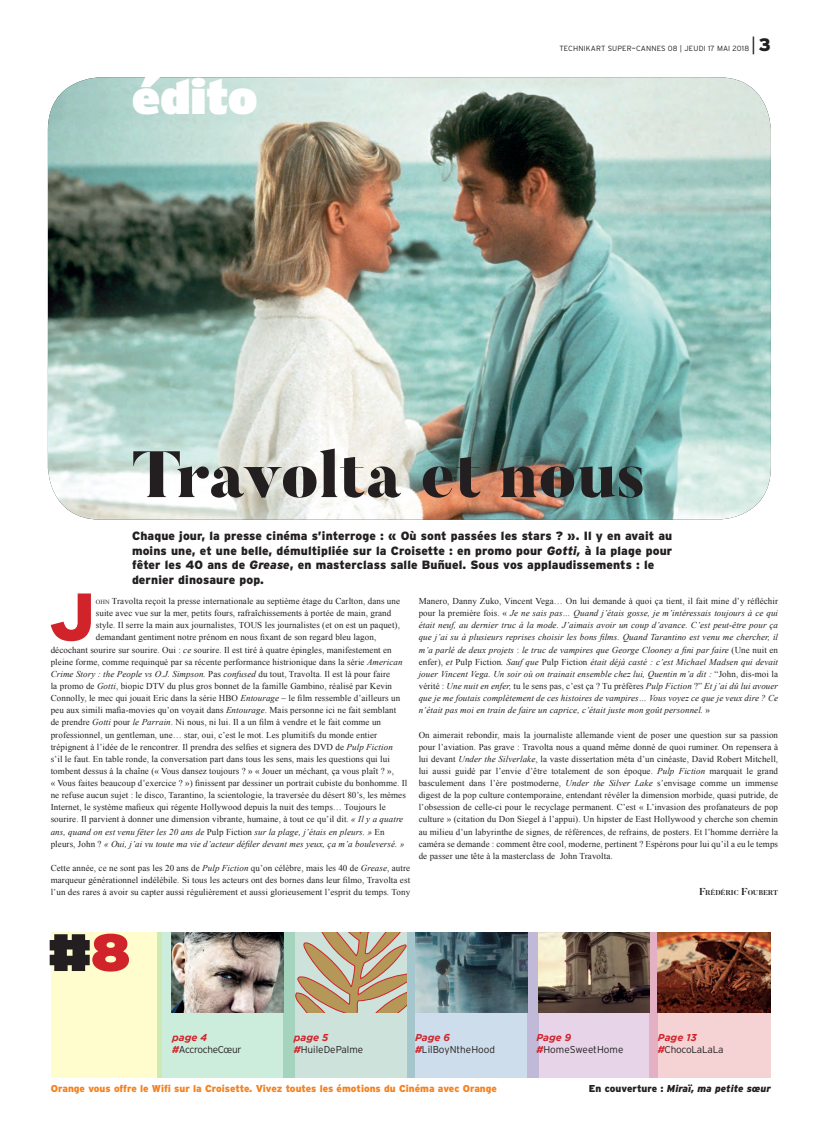
<style>
.page{position:relative;width:822px;height:1135px;background:#fff}
.page>*{position:absolute;margin:0;border:0;box-sizing:border-box;transform-origin:0 0}
.t1{font:900 67.1px "Interstate";color:#d1232a}
.t2{font:900 65px "Butler";color:#231f20}
.t3{font:900 52.5px "Interstate";color:#231f20}
.t4{font:900 48px "Interstate";letter-spacing:.01em;color:#fff}
.t5{font:300 18px "Interstate";color:#231f20}
.t6{font:900 12px/14.4px "Interstate";letter-spacing:.01em;color:#231f20}
.t7{font:900 10px "Interstate";color:#f58220}
.t8{font:300 10px "Interstate";color:#231f20}
.t9{font:italic 900 10px "Interstate";color:#231f20}
.t10{font:italic 700 10px "Gotham";color:#d1232a}
.t11{font:300 10px "Interstate";letter-spacing:-.035em;color:#231f20}
.t12{font:300 10px "Interstate";letter-spacing:-.025em;color:#231f20}
.t13{font:9px/12.1px "Times New Roman";letter-spacing:.01em;color:#231f20;text-align:justify}
.t14{font:italic 9px/12.1px "Times New Roman";letter-spacing:.01em;color:#231f20;text-align:justify}
.t15{font:300 7.5px "Interstate";letter-spacing:.02em;color:#231f20}
.t16{font:700 7px "Butler";letter-spacing:.02em;color:#231f20}
.s1{font-weight:900}
.s2{font-style:italic}
.s3{font-size:6.3px}
.s4{font-style:normal}
.s5{font-size:10px}
.s6{color:#d1232a}
.s7{font-family:"Gotham";font-weight:700;font-style:italic;color:#d1232a}
</style>
<div class="page">
<div style="left:51px;top:932px;width:110px;height:145px;background:#fffccd"></div>
<svg style="left:157px;top:932px;width:126px;height:145px;fill:#cdeddc"></svg>
<svg style="left:283px;top:932px;width:124px;height:145px;fill:#cde2da"></svg>
<svg style="left:407px;top:932px;width:120px;height:145px;fill:#cdddeb"></svg>
<svg style="left:527px;top:932px;width:122px;height:145px;fill:#e8d4e9"></svg>
<svg style="left:649px;top:932px;width:122px;height:145px;fill:#f5d3d5"></svg>
<svg style="left:294px;top:932px;width:112px;height:80px"></svg>
<img style="left:171px;top:932px;width:112px;height:80px">
<img style="left:415px;top:932px;width:112px;height:80px">
<img style="left:538px;top:932px;width:111px;height:80px">
<img style="left:658px;top:932px;width:113px;height:80px">
<img style="left:48px;top:77px;width:723px;height:442px">
<h3 class="t4" style="left:132px;top:67px;width:127px">édito</h3>
<p class="t15" style="left:559px;top:44px;width:191px">TECHNIKART SUPER~CANNES 08 | JEUDI 17 MAI 2018</p>
<h3 class="t5" style="left:751px;top:35px;width:22px">|<span class="s1">3</span></h3>
<h2 class="t2" style="left:132px;top:433px;width:515px">Travolta et nous</h2>
<p class="t6" style="left:132px;top:529px;width:542px">Chaque jour, la presse cinéma s’interroge : « Où sont passées les stars ? ». Il y en avait au moins une, et une belle, démultipliée sur la Croisette : en promo pour <span class="s2">Gotti,</span> à la plage pour fêter les 40 ans de <span class="s2">Grease</span>, en masterclass salle Buñuel. Sous vos applaudissements : le dernier dinosaure pop.</p>
<h1 class="t1" style="left:49px;top:578px;width:48px">J</h1>
<p class="t13" style="left:96px;top:595px;width:306px"><span class="s3">ohn</span> Travolta reçoit la presse internationale au septième étage du Carlton, dans une</p>
<p class="t14" style="left:419px;top:594px;width:361px"><span class="s4">Manero, Danny Zuko, Vincent Vega… On lui demande à quoi ça tient, il fait mine d’y réfléchir pour la première fois. «</span> Je ne sais pas… Quand j’étais gosse, je m’intéressais toujours à ce qui était neuf, au dernier truc à la mode. J’aimais avoir un coup d’avance. C’est peut-être pour ça que j’ai su à plusieurs reprises choisir les bons films. Quand Tarantino est venu me chercher, il m’a parlé de deux projets <span class="s4">:</span> le truc de vampires que George Clooney a fini par faire <span class="s4">(Une nuit en enfer),</span> et <span class="s4">Pulp Fiction</span>. Sauf que <span class="s4">Pulp Fiction</span> était déjà casté : c’est Michael Madsen qui devait jouer Vincent Vega. Un soir où on trainait ensemble chez lui, Quentin m’a dit : <span class="s4">“John, dis-moi la vérité :</span> Une nuit en enfer, <span class="s4">tu le sens pas, c’est ça ? Tu préfères</span> Pulp Fiction <span class="s4">?”</span> Et j’ai dû lui avouer que je me foutais complètement de ces histoires de vampires… Vous voyez ce que je veux dire ? Ce n’était pas moi en train de faire un caprice, c’était juste mon goût personnel. <span class="s4">»</span></p>
<p class="t13" style="left:419px;top:728px;width:361px">On aimerait rebondir, mais la journaliste allemande vient de poser une question sur sa passion pour l’aviation. Pas grave : Travolta nous a quand même donné de quoi ruminer. On repensera à lui devant <span class="s2">Under the Silverlake</span>, la vaste dissertation méta d’un cinéaste, David Robert Mitchell, lui aussi guidé par l’envie d’être totalement de son époque. <span class="s2">Pulp Fiction</span> marquait le grand basculement dans l’ère postmoderne, <span class="s2">Under the Silver Lake</span> s’envisage comme un immense digest de la pop culture contemporaine, entendant révéler la dimension morbide, quasi putride, de l’obsession de celle-ci pour le recyclage permanent. C’est « L’invasion des profanateurs de pop culture » (citation du Don Siegel à l’appui). Un hipster de East Hollywood y cherche son chemin au milieu d’un labyrinthe de signes, de références, de refrains, de posters. Et l’homme derrière la caméra se demande : comment être cool, moderne, pertinent ? Espérons pour lui qu’il a eu le temps de passer une tête à la masterclass de John Travolta.</p>
<p class="t16" style="left:699px;top:888px;width:80px"><span class="s5">F</span>RÉDÉRIC <span class="s5">F</span>OUBERT</p>
<p class="t13" style="left:96px;top:607px;width:297px">suite avec vue sur la mer, petits fours, rafraîchissements à portée de main, grand</p>
<p class="t13" style="left:96px;top:619px;width:306px">style. Il serre la main aux journalistes, TOUS les journalistes (et on est un paquet),</p>
<p class="t13" style="left:96px;top:631px;width:282px">demandant gentiment notre prénom en nous fixant de son regard bleu lagon,</p>
<p class="t13" style="left:51px;top:643px;width:342px">décochant sourire sur sourire. Oui : <span class="s2">ce</span> sourire. Il est tiré à quatre épingles, manifestement en</p>
<p class="t13" style="left:51px;top:655px;width:353px">pleine forme, comme requinqué par sa récente performance histrionique dans la série <span class="s2">American</span></p>
<p class="t14" style="left:51px;top:667px;width:341px">Crime Story : the People vs O.J. Simpson. <span class="s4">Pas</span> confused <span class="s4">du tout, Travolta. Il est là pour faire</span></p>
<p class="t13" style="left:51px;top:679px;width:343px">la promo de <span class="s2">Gotti</span>, biopic DTV du plus gros bonnet de la famille Gambino, réalisé par Kevin</p>
<p class="t13" style="left:51px;top:691px;width:351px">Connolly, le mec qui jouait Eric dans la série HBO <span class="s2">Entourage</span> – le film ressemble d’ailleurs un</p>
<p class="t13" style="left:51px;top:704px;width:347px">peu aux simili mafia-movies qu’on voyait dans <span class="s2">Entourage</span>. Mais personne ici ne fait semblant</p>
<p class="t13" style="left:51px;top:716px;width:332px">de prendre <span class="s2">Gotti</span> pour <span class="s2">le Parrain</span>. Ni nous, ni lui. Il a un film à vendre et le fait comme un</p>
<p class="t13" style="left:51px;top:728px;width:328px">professionnel, un gentleman, une… star, oui, c’est le mot. Les plumitifs du monde entier</p>
<p class="t13" style="left:51px;top:740px;width:344px">trépignent à l’idée de le rencontrer. Il prendra des selfies et signera des DVD de <span class="s2">Pulp Fiction</span></p>
<p class="t13" style="left:51px;top:752px;width:341px">s’il le faut. En table ronde, la conversation part dans tous les sens, mais les questions qui lui</p>
<p class="t13" style="left:51px;top:764px;width:345px">tombent dessus à la chaîne (« Vous dansez toujours ? » « Jouer un méchant, ça vous plaît ? »,</p>
<p class="t13" style="left:51px;top:776px;width:358px">« Vous faites beaucoup d’exercice ? ») finissent par dessiner un portrait cubiste du bonhomme. Il</p>
<p class="t13" style="left:51px;top:788px;width:357px">ne refuse aucun sujet : le disco, Tarantino, la scientologie, la traversée du désert 80’s, les mèmes</p>
<p class="t13" style="left:51px;top:801px;width:336px">Internet, le système mafieux qui régente Hollywood depuis la nuit des temps… Toujours le</p>
<p class="t13" style="left:51px;top:813px;width:354px">sourire. Il parvient à donner une dimension vibrante, humaine, à tout ce qu’il dit. <span class="s2">« Il y a quatre</span></p>
<p class="t14" style="left:51px;top:825px;width:335px">ans, quand on est venu fêter les 20 ans de <span class="s4">Pulp Fiction</span> sur la plage, j’étais en pleurs. » <span class="s4">En</span></p>
<p class="t14" style="left:51px;top:837px;width:355px"><span class="s4">pleurs, John ?</span> « Oui, j’ai vu toute ma vie d’acteur défiler devant mes yeux, ça m’a bouleversé. »</p>
<p class="t13" style="left:51px;top:861px;width:361px">Cette année, ce ne sont pas les 20 ans de <span class="s2">Pulp Fiction</span> qu’on célèbre, mais les 40 de <span class="s2">Grease</span>, autre marqueur générationnel indélébile. Si tous les acteurs ont des bornes dans leur filmo, Travolta est l’un des rares à avoir su capter aussi régulièrement et aussi glorieusement l’esprit du temps. Tony</p>
<h3 class="t3" style="left:48px;top:919px;width:83px">#<span class="s6">8</span></h3>
<p class="t10" style="left:172px;top:1031px;width:36px">page 4</p>
<p class="t11" style="left:172px;top:1043px;width:71px"><span class="s7">#</span>AccrocheCœur</p>
<p class="t10" style="left:294px;top:1031px;width:36px">page 5</p>
<p class="t8" style="left:294px;top:1043px;width:71px"><span class="s7">#</span>HuileDePalme</p>
<p class="t10" style="left:415px;top:1031px;width:36px">Page 6</p>
<p class="t8" style="left:415px;top:1043px;width:82px"><span class="s7">#</span>LilBoyNtheHood</p>
<p class="t10" style="left:536px;top:1031px;width:36px">Page 9</p>
<p class="t8" style="left:536px;top:1043px;width:88px"><span class="s7">#</span>HomeSweetHome</p>
<p class="t10" style="left:658px;top:1031px;width:40px">Page 13</p>
<p class="t12" style="left:658px;top:1043px;width:67px"><span class="s7">#</span>ChocoLaLaLa</p>
<p class="t7" style="left:51px;top:1082px;width:448px">Orange vous offre le Wifi sur la Croisette. Vivez toutes les émotions du Cinéma avec Orange</p>
<p class="t9" style="left:589px;top:1082px;width:183px"><span class="s4">En couverture :</span> Miraï, ma petite sœur</p>
</div>
